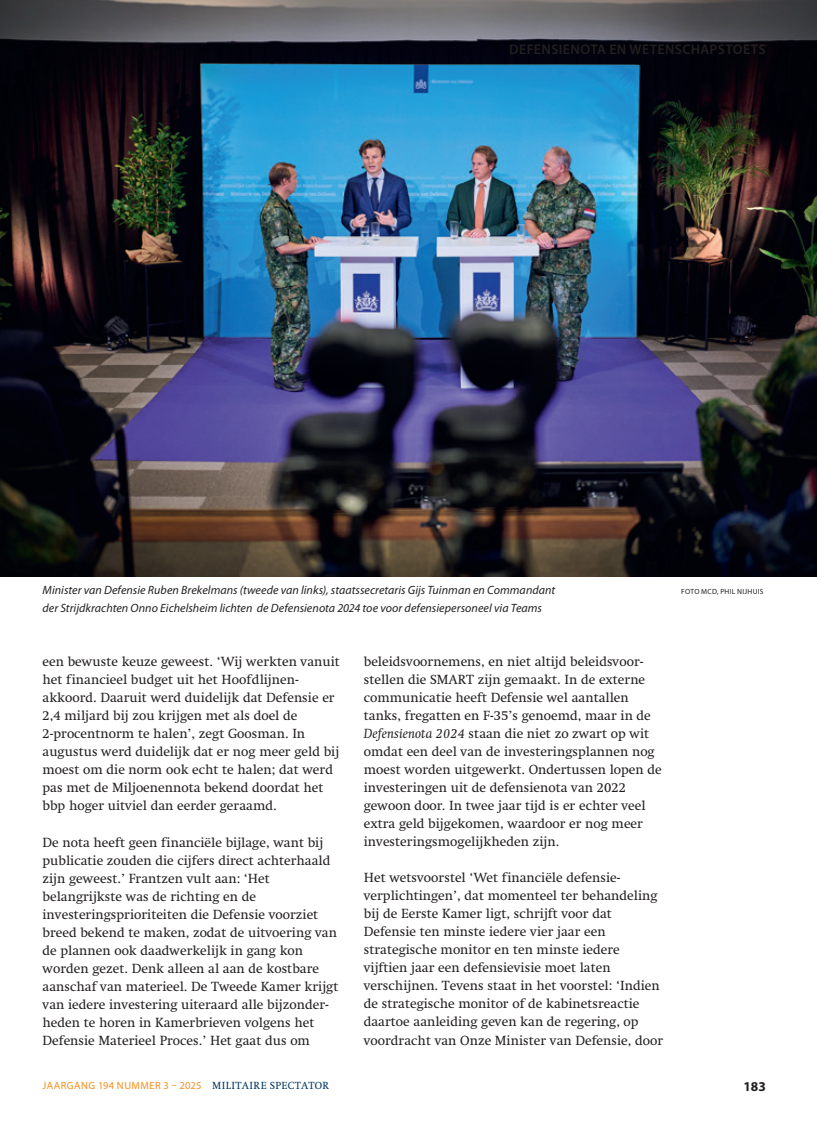
<style>
.page{position:relative;width:817px;height:1136px;background:#fff}
.page>*{position:absolute;margin:0;border:0;box-sizing:border-box;transform-origin:0 0}
.t1{font:600 13.95px "Myriad Pro";letter-spacing:.025em;color:#231f20}
.t2{font:13.5px/18px "Swift LT Std";color:#231f20}
.t3{font:700 13.5px "Myriad Pro";color:#231f20}
.t4{font:italic 12px "Myriad Pro";letter-spacing:.005em;color:#231f20}
.t5{font:10.5px "Myriad Pro";letter-spacing:.045em;color:#f68f1e}
.t6{font:7.5px "Myriad Pro";letter-spacing:.04em;color:#231f20}
.s1{font-style:italic}
.s2{font-family:"Swift LT Std";color:#003562}
</style>
<div class="page">
<img style="left:0;top:0;width:816px;height:576px">
<p class="t1" style="left:509px;top:40px;width:258px">DEFENSIENOTA EN WETENSCHAPSTOETS</p>
<p class="t4" style="left:43px;top:583px;width:514px">Minister van Defensie Ruben Brekelmans (tweede van links), staatssecretaris Gijs Tuinman en Commandant</p>
<p class="t6" style="left:681px;top:587px;width:84px">FOTO MCD, PHIL NIJHUIS</p>
<p class="t4" style="left:43px;top:601px;width:501px">der Strijdkrachten Onno Eichelsheim lichten de Defensienota 2024 toe voor defensiepersoneel via Teams</p>
<p class="t2" style="left:43px;top:653px;width:299px">een bewuste keuze geweest. ‘Wij werkten vanuit het financieel budget uit het Hoofdlijnen&shy;akkoord. Daaruit werd duidelijk dat Defensie er 2,4 miljard bij zou krijgen met als doel de 2-procentnorm te halen’, zegt Goosman. In augustus werd duidelijk dat er nog meer geld bij moest om die norm ook echt te halen; dat werd pas met de Miljoenennota bekend doordat het bbp hoger uitviel dan eerder geraamd.</p>
<p class="t2" style="left:43px;top:833px;width:297px">De nota heeft geen financiële bijlage, want bij publicatie zouden die cijfers direct achterhaald zijn geweest.’ Frantzen vult aan: ‘Het belangrijkste was de richting en de investeringsprioriteiten die Defensie voorziet breed bekend te maken, zodat de uitvoering van de plannen ook daadwerkelijk in gang kon worden gezet. Denk alleen al aan de kostbare aanschaf van materieel. De Tweede Kamer krijgt van iedere investering uiteraard alle bijzonder&shy;heden te horen in Kamerbrieven volgens het Defensie Materieel Proces.’ Het gaat dus om</p>
<p class="t2" style="left:364px;top:653px;width:299px">beleidsvoornemens, en niet altijd beleidsvoor&shy;stellen die SMART zijn gemaakt. In de externe communicatie heeft Defensie wel aantallen tanks, fregatten en F-35’s genoemd, maar in de <span class="s1">Defensienota 2024</span> staan die niet zo zwart op wit omdat een deel van de investeringsplannen nog moest worden uitgewerkt. Ondertussen lopen de investeringen uit de defensienota van 2022 gewoon door. In twee jaar tijd is er echter veel extra geld bijgekomen, waardoor er nog meer investeringsmogelijkheden zijn.</p>
<p class="t2" style="left:364px;top:869px;width:301px">Het wetsvoorstel ‘Wet financiële defensie&shy;verplichtingen’, dat momenteel ter behandeling bij de Eerste Kamer ligt, schrijft voor dat Defensie ten minste iedere vier jaar een strategische monitor en ten minste iedere vijftien jaar een defensievisie moet laten verschijnen. Tevens staat in het voorstel: ‘Indien de strategische monitor of de kabinetsreactie daartoe aanleiding geven kan de regering, op voordracht van Onze Minister van Defensie, door</p>
<p class="t5" style="left:43px;top:1078px;width:288px">JAARGANG 194 NUMMER 3 – 2025 <span class="s2">MILITAIRE SPECTATOR</span></p>
<p class="t3" style="left:743px;top:1077px;width:24px">183</p>
</div>
